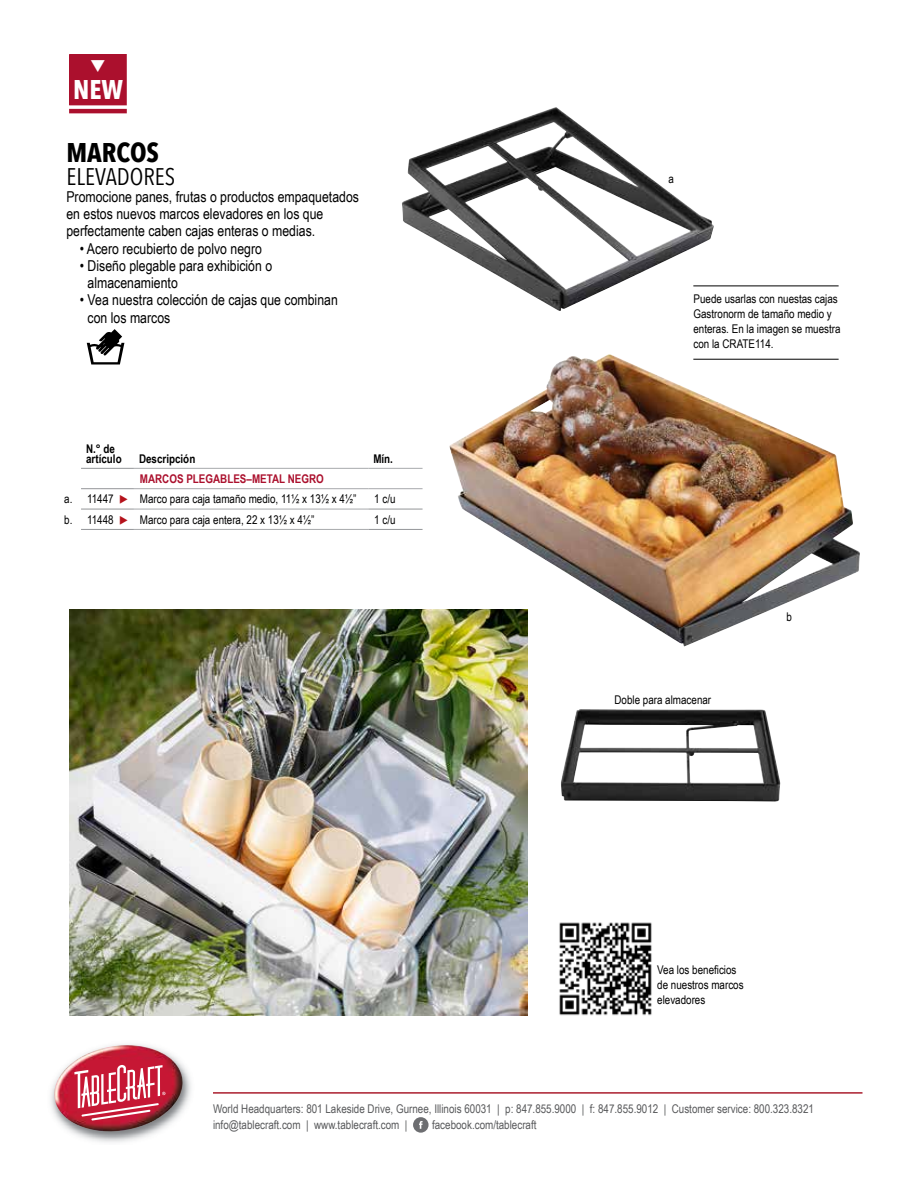
<style>
.page{position:relative;width:918px;height:1188px;background:#fff}
.page>*{position:absolute;margin:0;border:0;box-sizing:border-box;transform-origin:0 0}
.t1{font:700 27px "Avenir Next Condensed";color:#000}
.t2{font:700 27px "Avenir Next Condensed";color:#fff}
.t3{font:24px "Avenir Next Condensed";color:#000}
.t4{font:15px/17.2px "Arial Narrow";color:#000}
.t5{font:12px/15px "Arial Narrow";color:#000}
.t6{font:12px/16.5px "Arial Narrow";color:#58595b}
.t7{font:700 12px/10.5px "Arial Narrow";color:#000}
.s1{font-weight:700;color:#ab102d}
.s2{color:#b5121b}
</style>
<div class="page">
<img style="left:50px;top:1044px;width:141px;height:98px">
<img style="left:52px;top:1045px;width:133px;height:89px">
<svg style="left:74px;top:1065px;width:91px;height:56px"></svg>
<hr style="left:213px;top:1092px;width:649px;height:2px;background:#aa1e2e">
<svg style="left:413px;top:1117px;width:16px;height:16px"></svg>
<hr style="left:81px;top:468px;width:53px;height:1px;background:#939598">
<hr style="left:368px;top:509px;width:55px;height:1px;background:#939598">
<hr style="left:368px;top:529px;width:55px;height:1px;background:#939598">
<hr style="left:134px;top:468px;width:234px;height:1px;background:#a7a9ac">
<hr style="left:368px;top:468px;width:55px;height:1px;background:#a7a9ac">
<hr style="left:134px;top:488px;width:234px;height:1px;background:#a7a9ac">
<hr style="left:368px;top:488px;width:55px;height:1px;background:#a7a9ac">
<hr style="left:134px;top:509px;width:234px;height:1px;background:#a7a9ac">
<hr style="left:134px;top:529px;width:234px;height:1px;background:#a7a9ac">
<hr style="left:81px;top:488px;width:53px;height:1px;background:#939598">
<hr style="left:81px;top:509px;width:53px;height:1px;background:#939598">
<hr style="left:81px;top:529px;width:53px;height:1px;background:#939598">
<svg style="left:87px;top:329px;width:37px;height:36px"></svg>
<img style="left:561px;top:709px;width:219px;height:93px">
<img style="left:449px;top:354px;width:411px;height:293px">
<img style="left:402px;top:107px;width:312px;height:204px">
<hr style="left:693px;top:286px;width:146px;height:1px;background:#000">
<hr style="left:693px;top:359px;width:146px;height:1px;background:#000">
<div style="left:70px;top:55px;width:56px;height:50px;background:#ab102d"></div>
<div style="left:69px;top:54px;width:58px;height:51px;border:2px solid #ab102d"></div>
<hr style="left:69px;top:109px;width:58px;height:4px;background:#ab102d">
<img style="left:559px;top:922px;width:93px;height:94px">
<img style="left:69px;top:609px;width:458px;height:406px">
<h1 class="t2" style="left:73px;top:73px;width:51px">NEW</h1>
<h1 class="t1" style="left:66px;top:136px;width:94px">MARCOS</h1>
<h2 class="t3" style="left:66px;top:156px;width:110px">ELEVADORES</h2>
<p class="t4" style="left:66px;top:187px;width:294px">Promocione panes, frutas o productos empaquetados en estos nuevos marcos elevadores en los que perfectamente caben cajas enteras o medias.</p>
<p class="t4" style="left:80px;top:239px;width:184px">• Acero recubierto de polvo negro</p>
<p class="t4" style="left:88px;top:256px;width:186px;text-indent:-8px">• Diseño plegable para exhibición o almacenamiento</p>
<p class="t4" style="left:88px;top:291px;width:252px;text-indent:-8px">• Vea nuestra colección de cajas que combinan con los marcos</p>
<p class="t7" style="left:86px;top:443px;width:37px">N.° de artículo</p>
<p class="t7" style="left:139px;top:453px;width:58px">Descripción</p>
<p class="t7" style="left:373px;top:453px;width:21px">Mín.</p>
<p class="t5" style="left:64px;top:468px;width:294px;line-height:20.4px;text-indent:76px"><span class="s1">MARCOS PLEGABLES–METAL NEGRO<br></span>a. 11447 <span class="s2">◆</span> Marco para caja tamaño medio, 11½ x 13½ x 4½”</p>
<p class="t5" style="left:374px;top:491px;width:23px">1 c/u</p>
<p class="t5" style="left:64px;top:511px;width:252px">b. 11448 <span class="s2">◆</span> Marco para caja entera, 22 x 13½ x 4½”</p>
<p class="t5" style="left:374px;top:511px;width:23px">1 c/u</p>
<p class="t5" style="left:669px;top:170px;width:7px">a</p>
<p class="t5" style="left:693px;top:291px;width:149px">Puede usarlas con nuestas cajas<br>Gastronorm de tamaño medio y enteras. En la imagen se muestra con la CRATE114.</p>
<p class="t5" style="left:786px;top:609px;width:7px">b</p>
<p class="t5" style="left:614px;top:692px;width:98px">Doble para almacenar</p>
<p class="t5" style="left:657px;top:962px;width:88px">Vea los beneficios de nuestros marcos elevadores</p>
<p class="t6" style="left:213px;top:1100px;width:603px">World Headquarters: 801 Lakeside Drive, Gurnee, Illinois 60031 | p: 847.855.9000 | f: 847.855.9012 | Customer service: 800.323.8321 info@tablecraft.com | www.tablecraft.com |</p>
<p class="t6" style="left:432px;top:1116px;width:106px">facebook.com/tablecraft</p>
</div>
